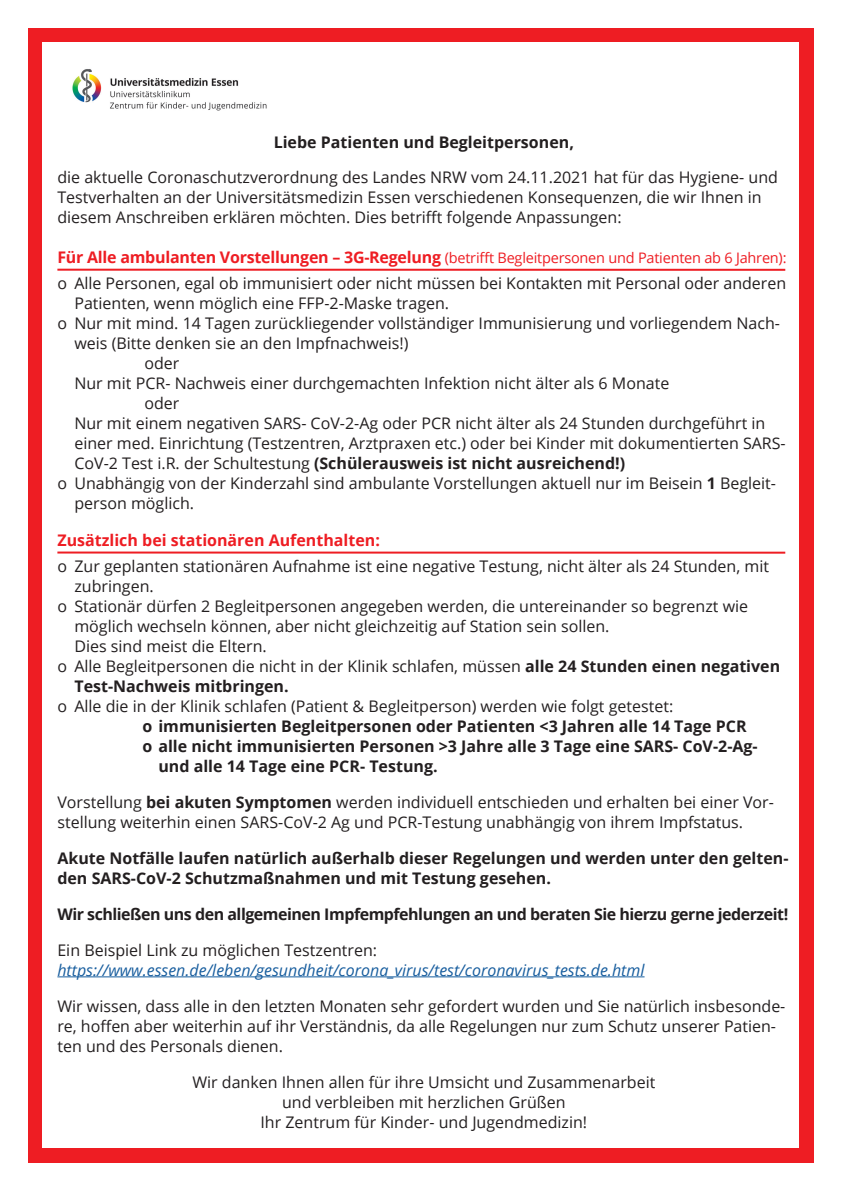
<style>
.page{position:relative;width:842px;height:1191px;background:#fff}
.page>*{position:absolute;margin:0;border:0;box-sizing:border-box;transform-origin:0 0}
.t1{font:16px/20px "Open Sans";color:#231f20}
.t2{font:700 16px/20px "Open Sans";color:#231f20}
.t3{font:700 16px "Open Sans";letter-spacing:-.03em;color:#231f20}
.t4{font:italic 16px "Open Sans";color:#175d9e}
.t5{font:700 16px "Open Sans";color:#ee1d23}
.t6{font:14.5px "Open Sans";letter-spacing:-.015em;color:#ee1d23}
.s1{font-weight:700;font-size:16px}
.s2{font-weight:400}
.s3{font-weight:700}
</style>
<div class="page">
<div style="left:28px;top:28px;width:786px;height:1134px;background:#ee1d23"></div>
<div style="left:43px;top:43px;width:756px;height:1105px;background:#fff"></div>
<hr style="left:57px;top:976px;width:587px;height:1px;background:#175d9e">
<img style="left:72px;top:69px;width:195px;height:42px">
<hr style="left:57px;top:269px;width:728px;height:2px;background:#ee1d23">
<hr style="left:57px;top:551px;width:728px;height:2px;background:#ee1d23">
<p class="t2" style="left:274px;top:132px;width:302px">Liebe Patienten und Begleitpersonen,</p>
<p class="t1" style="left:57px;top:167px;width:722px">die aktuelle Coronaschutzverordnung des Landes NRW vom 24.11.2021 hat für das Hygiene- und<br>Testverhalten an der Universitätsmedizin Essen verschiedenen Konsequenzen, die wir Ihnen in diesem Anschreiben erklären möchten. Dies betrifft folgende Anpassungen:</p>
<p class="t6" style="left:57px;top:248px;width:731px"><span class="s1">Für Alle ambulanten Vorstellungen – 3G-Regelung</span> (betrifft Begleitpersonen und Patienten ab 6 Jahren):</p>
<p class="t1" style="left:57px;top:273px;width:730px">o Alle Personen, egal ob immunisiert oder nicht müssen bei Kontakten mit Personal oder anderen</p>
<p class="t1" style="left:74px;top:293px;width:376px">Patienten, wenn möglich eine FFP-2-Maske tragen.</p>
<p class="t1" style="left:57px;top:313px;width:724px">o Nur mit mind. 14 Tagen zurückliegender vollständiger Immunisierung und vorliegendem Nach-</p>
<p class="t1" style="left:74px;top:333px;width:336px">weis (Bitte denken sie an den Impfnachweis!)</p>
<p class="t1" style="left:144px;top:353px;width:36px">oder</p>
<p class="t1" style="left:74px;top:373px;width:596px">Nur mit PCR- Nachweis einer durchgemachten Infektion nicht älter als 6 Monate</p>
<p class="t1" style="left:144px;top:393px;width:36px">oder</p>
<p class="t1" style="left:74px;top:413px;width:692px">Nur mit einem negativen SARS- CoV-2-Ag oder PCR nicht älter als 24 Stunden durchgeführt in</p>
<p class="t1" style="left:74px;top:433px;width:713px">einer med. Einrichtung (Testzentren, Arztpraxen etc.) oder bei Kinder mit dokumentierten SARS-</p>
<p class="t2" style="left:74px;top:453px;width:552px"><span class="s2">CoV-2 Test i.R. der Schultestung</span> (Schülerausweis ist nicht ausreichend!)</p>
<p class="t1" style="left:57px;top:473px;width:720px">o Unabhängig von der Kinderzahl sind ambulante Vorstellungen aktuell nur im Beisein <span class="s3">1</span> Begleit-</p>
<p class="t1" style="left:74px;top:493px;width:121px">person möglich.</p>
<p class="t5" style="left:57px;top:528px;width:324px">Zusätzlich bei stationären Aufenthalten:</p>
<p class="t1" style="left:57px;top:555px;width:713px">o Zur geplanten stationären Aufnahme ist eine negative Testung, nicht älter als 24 Stunden, mit</p>
<p class="t1" style="left:74px;top:575px;width:81px">zubringen.</p>
<p class="t1" style="left:57px;top:595px;width:692px">o Stationär dürfen 2 Begleitpersonen angegeben werden, die untereinander so begrenzt wie</p>
<p class="t1" style="left:74px;top:615px;width:537px">möglich wechseln können, aber nicht gleichzeitig auf Station sein sollen.</p>
<p class="t1" style="left:74px;top:635px;width:194px">Dies sind meist die Eltern.</p>
<p class="t1" style="left:57px;top:655px;width:724px">o Alle Begleitpersonen die nicht in der Klinik schlafen, müssen <span class="s3">alle 24 Stunden einen negativen</span></p>
<p class="t2" style="left:74px;top:675px;width:216px">Test-Nachweis mitbringen.</p>
<p class="t1" style="left:57px;top:695px;width:617px">o Alle die in der Klinik schlafen (Patient &amp; Begleitperson) werden wie folgt getestet:</p>
<p class="t2" style="left:142px;top:715px;width:606px">o immunisierten Begleitpersonen oder Patienten &lt;3 Jahren alle 14 Tage PCR</p>
<p class="t2" style="left:142px;top:735px;width:617px">o alle nicht immunisierten Personen &gt;3 Jahre alle 3 Tage eine SARS- CoV-2-Ag-</p>
<p class="t2" style="left:158px;top:755px;width:281px">und alle 14 Tage eine PCR- Testung.</p>
<p class="t1" style="left:57px;top:791px;width:718px">Vorstellung <span class="s3">bei akuten Symptomen</span> werden individuell entschieden und erhalten bei einer Vor&shy;stellung weiterhin einen SARS-CoV-2 Ag und PCR-Testung unabhängig von ihrem Impfstatus.</p>
<p class="t2" style="left:57px;top:847px;width:733px">Akute Notfälle laufen natürlich außerhalb dieser Regelungen und werden unter den gelten&shy;den SARS-CoV-2 Schutzmaßnahmen und mit Testung gesehen.</p>
<p class="t3" style="left:57px;top:902px;width:732px">Wir schließen uns den allgemeinen Impfempfehlungen an und beraten Sie hierzu gerne jederzeit!</p>
<p class="t1" style="left:57px;top:939px;width:321px">Ein Beispiel Link zu möglichen Testzentren:</p>
<p class="t4" style="left:57px;top:959px;width:588px">https://www.essen.de/leben/gesundheit/corona_virus/test/coronavirus_tests.de.html</p>
<p class="t1" style="left:57px;top:995px;width:729px">Wir wissen, dass alle in den letzten Monaten sehr gefordert wurden und Sie natürlich insbesonde&shy;re, hoffen aber weiterhin auf ihr Verständnis, da alle Regelungen nur zum Schutz unserer Patien&shy;ten und des Personals dienen.</p>
<p class="t1" style="left:192px;top:1071px;width:464px;text-align:center">Wir danken Ihnen allen für ihre Umsicht und Zusammenarbeit und verbleiben mit herzlichen Grüßen<br>Ihr Zentrum für Kinder- und Jugendmedizin!</p>
</div>
